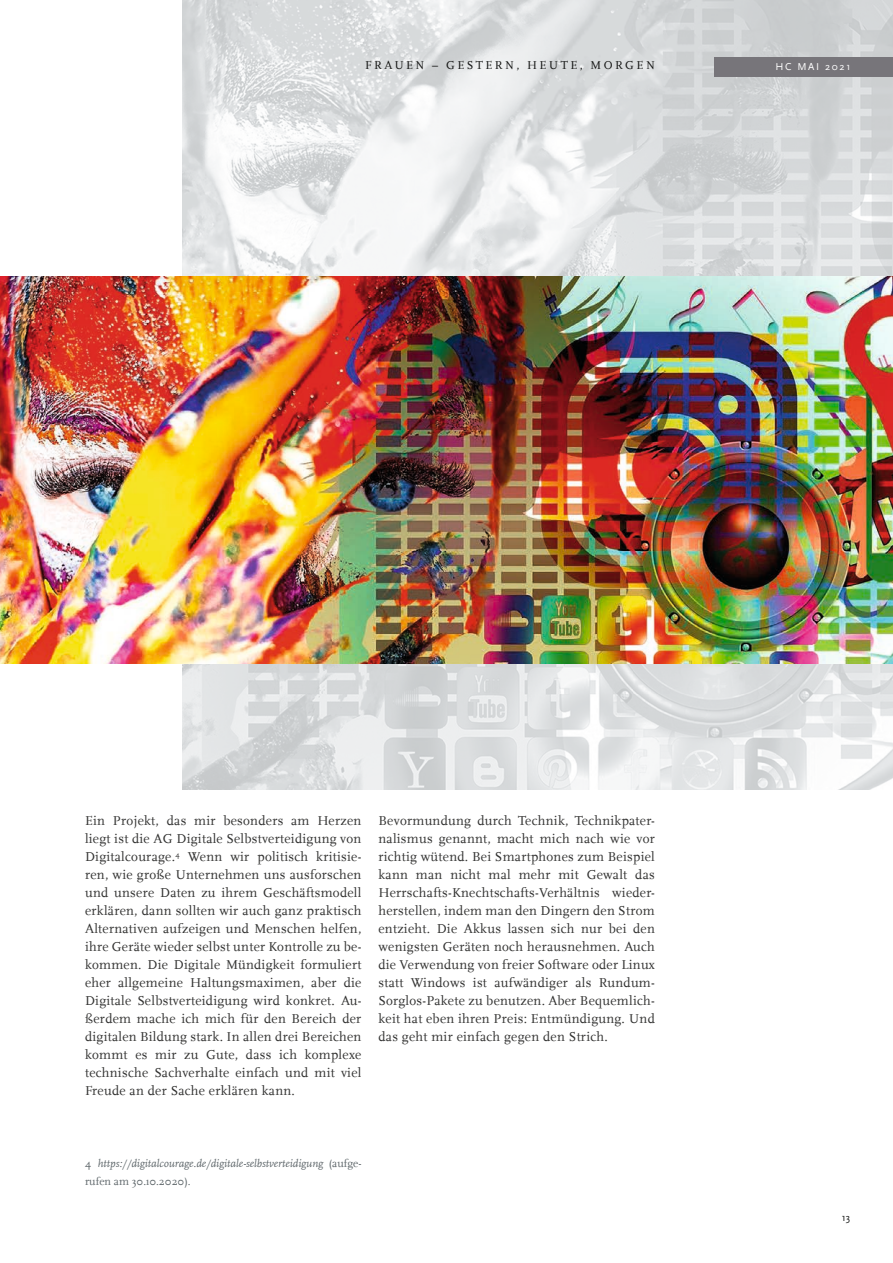
<style>
.page{position:relative;width:893px;height:1263px;background:#fff}
.page>*{position:absolute;margin:0;border:0;box-sizing:border-box;transform-origin:0 0}
.t1{font:13.5px/18px "HU Scala";letter-spacing:.02em;color:#313130;text-align:justify}
.t2{font:12px "HU Scala";letter-spacing:.2em;color:#131413}
.t3{font:italic 11.25px/18px "HU Scala";color:#5e666a}
.t4{font:10.5px "HU Scala Sans";letter-spacing:.155em;color:#fff}
.t5{font:10.5px "HU Scala Sans";color:#131413}
.s1{font-style:normal}
</style>
<div class="page">
<img style="left:183px;top:0;width:710px;height:276px">
<img style="left:183px;top:663px;width:710px;height:126px">
<div style="left:714px;top:57px;width:179px;height:19px;background:#77757a"></div>
<img style="left:0;top:276px;width:893px;height:387px">
<p class="t2" style="left:365px;top:59px;width:291px">FRAUEN – GESTERN, HEUTE, MORGEN</p>
<p class="t4" style="left:775px;top:61px;width:77px">HC MAI 2021</p>
<p class="t1" style="left:85px;top:812px;width:278px">Ein Projekt, das mir besonders am Herzen liegt ist die AG Digitale Selbstverteidigung von Digitalcourage.<sup>4</sup> Wenn wir politisch kritisie&shy;ren, wie große Unternehmen uns ausforschen und unsere Daten zu ihrem Geschäftsmodell erklären, dann sollten wir auch ganz praktisch Alternativen aufzeigen und Menschen helfen, ihre Geräte wieder selbst unter Kontrolle zu be&shy;kommen. Die Digitale Mündigkeit formuliert eher allgemeine Haltungsmaximen, aber die Digitale Selbstverteidigung wird konkret. Au&shy;ßerdem mache ich mich für den Bereich der digitalen Bildung stark. In allen drei Bereichen kommt es mir zu Gute, dass ich komplexe technische Sachverhalte einfach und mit viel Freude an der Sache erklären kann.</p>
<p class="t1" style="left:378px;top:812px;width:278px">Bevormundung durch Technik, Technikpater&shy;nalismus genannt, macht mich nach wie vor richtig wütend. Bei Smartphones zum Beispiel kann man nicht mal mehr mit Gewalt das Herrschafts-Knechtschafts-Verhältnis wieder&shy;herstellen, indem man den Dingern den Strom entzieht. Die Akkus lassen sich nur bei den wenigsten Geräten noch herausnehmen. Auch die Verwendung von freier Software oder Linux statt Windows ist aufwändiger als Rundum-Sorglos-Pakete zu benutzen. Aber Bequemlich&shy;keit hat eben ihren Preis: Entmündigung. Und das geht mir einfach gegen den Strich.</p>
<p class="t3" style="left:85px;top:1155px;width:278px"><span class="s1">4</span> https://digitalcourage.de/digitale-selbstverteidigung <span class="s1">(aufge&shy;rufen am 30.10.2020).</span></p>
<p class="t5" style="left:842px;top:1212px;width:10px">13</p>
</div>
